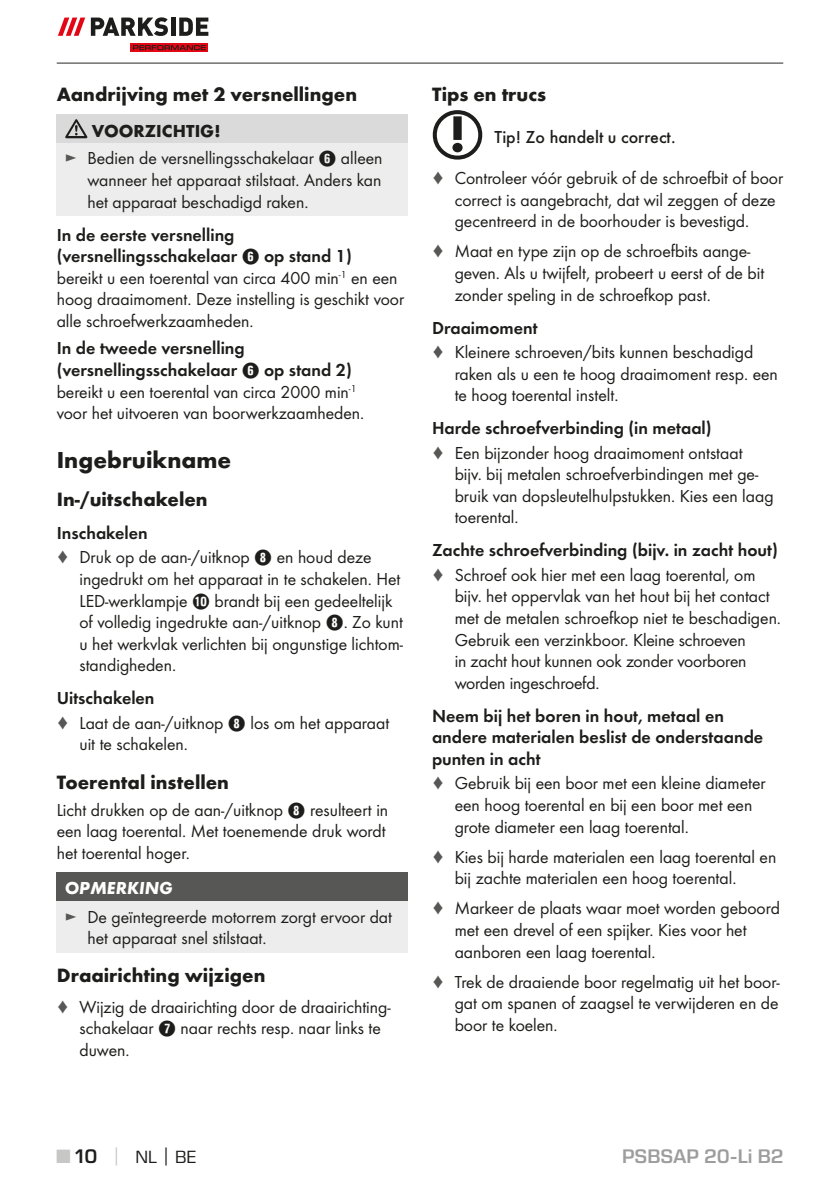
<style>
.page{position:relative;width:840px;height:1191px;background:#fff}
.page>*{position:absolute;margin:0;border:0;box-sizing:border-box;transform-origin:0 0}
.t1{font:700 24px "Futura";color:#1d1d1b}
.t2{font:700 20px "Futura";color:#1d1d1b}
.t3{font:600 20px "Eurostile Next LT Pro";color:#9d9d9d}
.t4{font:18px/21.6px "Futura Boo";color:#1d1d1b}
.t5{font:18px/21.6px "Futura Dem";color:#1d1d1b}
.t6{font:500 18px "Futura";color:#1d1d1b}
.t7{font:700 18px "Futura";color:#1d1d1b}
.t8{font:18px "Eurostile Next LT Pro";color:#1d1d1b}
.t9{font:italic 700 18px "Futura";color:#fff}
.s1{color:#575756}
.s2{font-family:"Hako PI Nummern"}
.s3{font-family:"Futura";font-weight:700;font-size:20px;color:#c7c7c6}
.s4{font-weight:600;font-size:20px}
.s5{font-family:"Futura";font-weight:700;color:#c7c7c6}
.s6{font-family:"Futura";font-weight:700}
</style>
<div class="page">
<hr style="left:57px;top:62px;width:725px;height:2px;background:#70706f">
<svg style="left:130px;top:43px;width:78px;height:9px"></svg>
<svg style="left:133px;top:45px;width:73px;height:5px"></svg>
<svg style="left:58px;top:18px;width:27px;height:18px"></svg>
<svg style="left:91px;top:17px;width:77px;height:19px"></svg>
<hr style="left:171px;top:18px;width:4px;height:18px;background:#1d1d1b">
<svg style="left:179px;top:18px;width:29px;height:18px"></svg>
<div style="left:57px;top:115px;width:351px;height:28px;background:#dadada"></div>
<div style="left:57px;top:143px;width:351px;height:73px;background:#ededed"></div>
<svg style="left:65px;top:119px;width:22px;height:19px"></svg>
<div style="left:57px;top:872px;width:351px;height:29px;background:#575756"></div>
<div style="left:57px;top:901px;width:351px;height:51px;background:#ededed"></div>
<svg style="left:432px;top:110px;width:50px;height:50px"></svg>
<p class="t2" style="left:57px;top:82px;width:302px">Aandrijving met 2 versnellingen</p>
<p class="t7" style="left:92px;top:120px;width:130px">VOORZICHTIG!</p>
<p class="t4" style="left:87px;top:147px;width:296px;text-align:justify;text-indent:-23px"><span class="s1">►</span> Bedien de versnellingsschakelaar <span class="s2">6</span> alleen wanneer het apparaat stilstaat. Anders kan het apparaat beschadigd raken.</p>
<p class="t5" style="left:57px;top:224px;width:296px">In de eerste versnelling (versnellingsschakelaar <span class="s2">6</span> op stand 1)</p>
<p class="t4" style="left:57px;top:267px;width:349px">bereikt u een toerental van circa 400 min<sup>-1</sup> en een hoog draaimoment. Deze instelling is geschikt voor alle schroefwerkzaamheden.</p>
<p class="t5" style="left:57px;top:337px;width:296px">In de tweede versnelling (versnellingsschakelaar <span class="s2">6</span> op stand 2)</p>
<p class="t4" style="left:57px;top:380px;width:306px">bereikt u een toerental van circa 2000 min<sup>-1 </sup>voor het uitvoeren van boorwerkzaamheden.</p>
<h1 class="t1" style="left:57px;top:445px;width:176px">Ingebruikname</h1>
<p class="t2" style="left:57px;top:487px;width:152px">In-/uitschakelen</p>
<p class="t5" style="left:57px;top:522px;width:92px">Inschakelen</p>
<p class="t4" style="left:79px;top:546px;width:325px;text-indent:-23px"><span class="s1">♦</span> Druk op de aan-/uitknop <span class="s2">8</span> en houd deze ingedrukt om het apparaat in te schakelen. Het LED-werklampje <span class="s2">0</span> brandt bij een gedeeltelijk of volledig ingedrukte aan-/uitknop <span class="s2">8</span>. Zo kunt u het werkvlak verlichten bij ongunstige lichtom&shy;standigheden.</p>
<p class="t5" style="left:57px;top:687px;width:99px">Uitschakelen</p>
<p class="t4" style="left:79px;top:712px;width:311px;text-indent:-23px"><span class="s1">♦</span> Laat de aan-/uitknop <span class="s2">8</span> los om het apparaat uit te schakelen.</p>
<p class="t2" style="left:57px;top:769px;width:174px">Toerental instellen</p>
<p class="t4" style="left:57px;top:799px;width:333px">Licht drukken op de aan-/uitknop <span class="s2">8</span> resulteert in een laag toerental. Met toenemende druk wordt het toerental hoger.</p>
<p class="t9" style="left:65px;top:876px;width:109px">OPMERKING</p>
<p class="t4" style="left:87px;top:905px;width:306px;text-indent:-23px"><span class="s1">►</span> De geïntegreerde motorrem zorgt ervoor dat het apparaat snel stilstaat.</p>
<p class="t2" style="left:57px;top:963px;width:210px">Draairichting wijzigen</p>
<p class="t4" style="left:79px;top:995px;width:312px;text-indent:-23px"><span class="s1">♦</span> Wijzig de draairichting door de draairichting&shy;schakelaar <span class="s2">7</span> naar rechts resp. naar links te duwen.</p>
<p class="t2" style="left:432px;top:82px;width:115px">Tips en trucs</p>
<p class="t6" style="left:494px;top:126px;width:182px">Tip! Zo handelt u correct.</p>
<p class="t4" style="left:454px;top:167px;width:330px;text-indent:-23px"><span class="s1">♦</span> Controleer vóór gebruik of de schroefbit of boor correct is aangebracht, dat wil zeggen of deze gecentreerd in de boorhouder is bevestigd.</p>
<p class="t4" style="left:454px;top:240px;width:311px;text-indent:-23px"><span class="s1">♦</span> Maat en type zijn op de schroefbits aange&shy;geven. Als u twijfelt, probeert u eerst of de bit zonder speling in de schroefkop past.</p>
<p class="t5" style="left:432px;top:316px;width:107px">Draaimoment</p>
<p class="t4" style="left:454px;top:341px;width:324px;text-indent:-23px"><span class="s1">♦</span> Kleinere schroeven/bits kunnen beschadigd raken als u een te hoog draaimoment resp. een te hoog toerental instelt.</p>
<p class="t5" style="left:432px;top:417px;width:281px">Harde schroefverbinding (in metaal)</p>
<p class="t4" style="left:454px;top:441px;width:320px;text-indent:-23px"><span class="s1">♦</span> Een bijzonder hoog draaimoment ontstaat<br>bijv. bij metalen schroefverbindingen met ge&shy;bruik van dopsleutelhulpstukken. Kies een laag toerental.</p>
<p class="t5" style="left:432px;top:539px;width:347px">Zachte schroefverbinding (bijv. in zacht hout)</p>
<p class="t4" style="left:454px;top:564px;width:325px;text-indent:-23px"><span class="s1">♦</span> Schroef ook hier met een laag toerental, om bijv. het oppervlak van het hout bij het contact met de metalen schroefkop niet te beschadigen.<br>Gebruik een verzinkboor. Kleine schroeven<br>in zacht hout kunnen ook zonder voorboren worden ingeschroefd.</p>
<p class="t5" style="left:432px;top:705px;width:332px">Neem bij het boren in hout, metaal en andere materialen beslist de onderstaande punten in acht</p>
<p class="t4" style="left:454px;top:772px;width:312px;text-indent:-23px"><span class="s1">♦</span> Gebruik bij een boor met een kleine diameter een hoog toerental en bij een boor met een grote diameter een laag toerental.</p>
<p class="t4" style="left:454px;top:846px;width:323px;text-indent:-23px"><span class="s1">♦</span> Kies bij harde materialen een laag toerental en bij zachte materialen een hoog toerental.</p>
<p class="t4" style="left:454px;top:897px;width:326px;text-indent:-23px"><span class="s1">♦</span> Markeer de plaats waar moet worden geboord met een drevel of een spijker. Kies voor het aanboren een laag toerental.</p>
<p class="t4" style="left:454px;top:971px;width:326px;text-align:justify;text-indent:-23px"><span class="s1">♦</span> Trek de draaiende boor regelmatig uit het boor&shy;gat om spanen of zaagsel te verwijderen en de boor te koelen.</p>
<p class="t8" style="left:57px;top:1146px;width:141px"><span class="s3">■</span> <span class="s4">10</span> <span class="s5">│</span> NL<span class="s6">│</span>BE</p>
<p class="t3" style="left:621px;top:1144px;width:163px">PSBSAP 20-Li B2</p>
</div>
